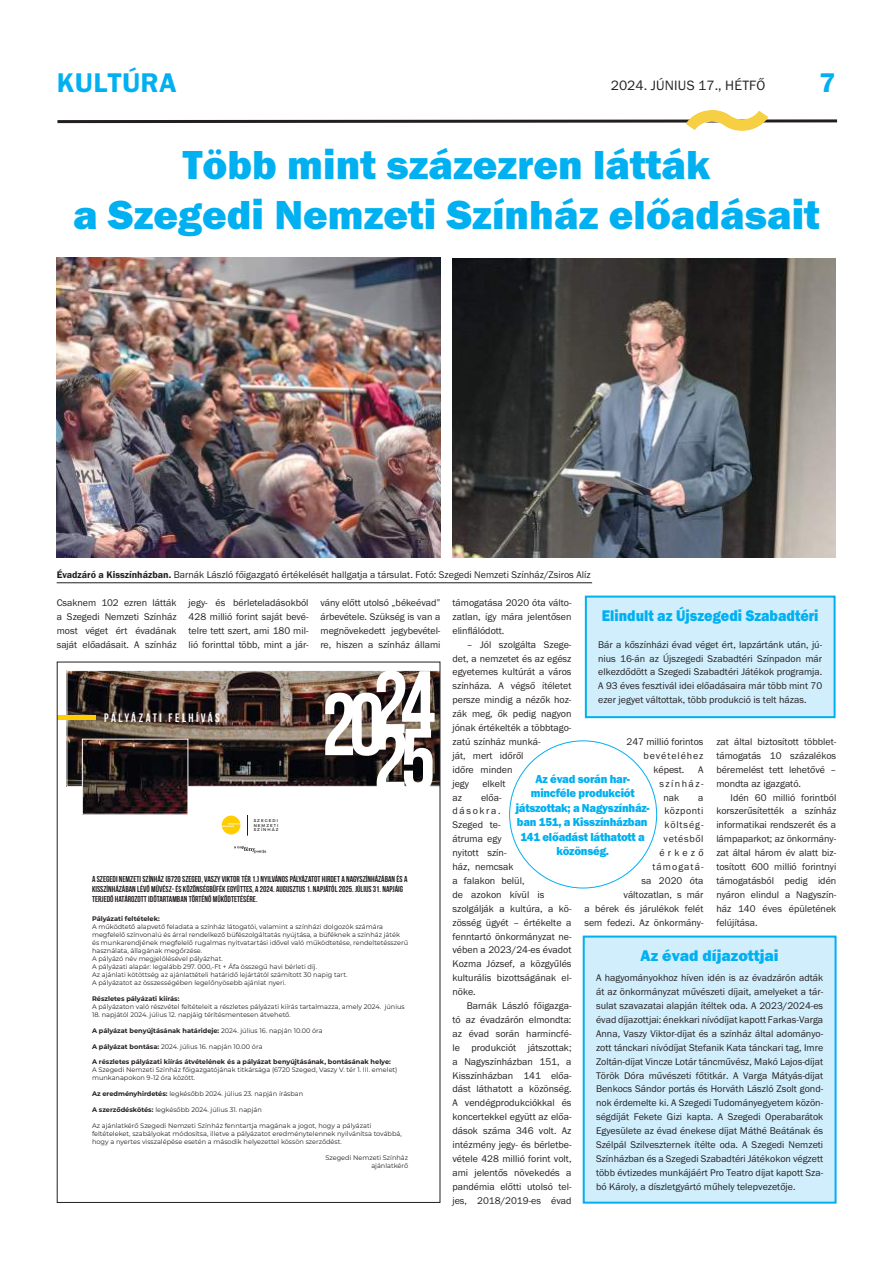
<style>
.page{position:relative;width:893px;height:1276px;background:#fff}
.page>*{position:absolute;margin:0;border:0;box-sizing:border-box;transform-origin:0 0}
.t1{font:700 88.2px "Bebas Neue";letter-spacing:-.08em;color:#fff}
.t2{font:42px/50.4px "Franklin Gothic Hea OT";color:#00b0f0;text-align:center}
.t3{font:28px "Franklin Gothic Dem OT";letter-spacing:.015em;color:#00b0f0}
.t4{font:16px "Franklin Gothic Hea OT";color:#00b0f0;scale:.9 1}
.t5{font:16px "Franklin Gothic Hea OT";color:#00b0f0}
.t6{font:14px "Franklin Gothic Reg OT";letter-spacing:.015em;color:#241f1f}
.t7{font:700 12.1px "Bebas Neue";letter-spacing:.205em;color:#fff}
.t8{font:12px/14.4px "Franklin Gothic Hea OT";letter-spacing:-.02em;color:#00b0f0;text-align:center;scale:.95 1}
.t9{font:10px/13.9px "Franklin Gothic Reg OT";color:#241f1f;text-align:justify}
.t10{font:10px "Franklin Gothic Reg OT";letter-spacing:.09em;color:#241f1f}
.t11{font:10px "Franklin Gothic Reg OT";letter-spacing:.145em;color:#241f1f}
.t12{font:700 8.5px/10.2px "Bebas Neue";color:#241f1f}
.t13{font:6.6px/7.9px "Montserrat";color:#241f1f}
.t14{font:700 6.6px "Montserrat";color:#241f1f}
.t15{font:4.1px/4.8px "Montserrat";color:#241f1f}
.s1{font-family:"Franklin Gothic Dem OT"}
.s2{font-weight:400}
.s3{font-weight:700}
</style>
<div class="page">
<svg style="left:57px;top:119px;width:781px;height:5px"></svg>
<img style="left:686px;top:111px;width:82px;height:20px">
<img style="left:84px;top:786px;width:102px;height:26px">
<div style="left:57px;top:714px;width:39px;height:5px;background:#ffcd00"></div>
<svg style="left:247px;top:815px;width:1px;height:20px"></svg>
<svg style="left:222px;top:815px;width:18px;height:19px"></svg>
<svg style="left:234px;top:846px;width:32px;height:7px"></svg>
<img style="left:66px;top:670px;width:375px;height:116px">
<img style="left:56px;top:257px;width:384px;height:300px">
<img style="left:452px;top:258px;width:383px;height:299px">
<div style="left:584px;top:936px;width:252px;height:266px;background:#d0eefc"></div>
<div style="left:583px;top:935px;width:254px;height:268px;border:2px solid #00b0f0"></div>
<div style="left:586px;top:596px;width:249px;height:121px;background:#d0eefc"></div>
<div style="left:585px;top:595px;width:251px;height:123px;border:2px solid #00b0f0"></div>
<hr style="left:57px;top:582px;width:535px;height:1px;background:#241f1f">
<h3 class="t3" style="left:57px;top:67px;width:121px">KULTÚRA</h3>
<h3 class="t6" style="left:611px;top:78px;width:156px">2024. JÚNIUS 17., HÉTFŐ</h3>
<h3 class="t3" style="left:819px;top:67px;width:18px">7</h3>
<h2 class="t2" style="left:73px;top:140px;width:748px">Több mint százezren látták<br>a Szegedi Nemzeti Színház előadásait</h2>
<p class="t9" style="left:57px;top:568px;width:535px"><span class="s1">Évadzáró a Kisszínházban.</span> Barnák László főigazgató értékelését hallgatja a társulat. Fotó: Szegedi Nemzeti Színház/Zsiros Alíz</p>
<p class="t9" style="left:57px;top:595px;width:121px">Csaknem 102 ezren látták a Szegedi Nemzeti Színház most véget ért évadának saját előadásait. A színház</p>
<p class="t9" style="left:189px;top:595px;width:121px">jegy- és bérleteladásokból 428 millió forint saját bevé&shy;telre tett szert, ami 180 mil&shy;lió forinttal több, mint a jár-</p>
<p class="t9" style="left:321px;top:595px;width:121px">vány előtt utolsó „békeévad” árbevétele. Szükség is van a megnövekedett jegybevétel&shy;re, hiszen a színház állami</p>
<p class="t9" style="left:452px;top:595px;width:121px">támogatása 2020 óta válto&shy;zatlan, így mára jelentősen elinflálódott.</p>
<h3 class="t4" style="left:602px;top:606px;width:242px">Elindult az Újszegedi Szabadtéri</h3>
<p class="t9" style="left:598px;top:637px;width:226px">Bár a kőszínházi évad véget ért, lapzártánk után, jú&shy;nius 16-án az Újszegedi Szabadtéri Színpadon már elkezdődött a Szegedi Szabadtéri Játékok programja.<br>A 93 éves fesztivál idei előadásaira már több mint 70 ezer jegyet váltottak, több produkció is telt házas.</p>
<p class="t9" style="left:452px;top:637px;width:121px;text-align:left;text-indent:14px">– Jól szolgálta Szege&shy;det, a nemzetet és az egész egyetemes kultúrát a város színháza. A végső ítéletet persze mindig a nézők hoz&shy;zák meg, ők pedig nagyon jónak értékelték a többtago&shy;zatú színház munká-<br>ját, mert időről<br>időre minden<br>jegy</p>
<h1 class="t1" style="left:322px;top:665px;width:115px">2024</h1>
<p class="t7" style="left:104px;top:710px;width:117px">PÁLYÁZATI FELHÍVÁS</p>
<h1 class="t1" style="left:373px;top:711px;width:64px">25</h1>
<p class="t9" style="left:626px;top:734px;width:78px">247 millió forintos</p>
<p class="t10" style="left:643px;top:749px;width:61px">bevételéhez</p>
<p class="t9" style="left:653px;top:762px;width:32px">képest.</p>
<p class="t9" style="left:698px;top:762px;width:7px">A</p>
<p class="t11" style="left:659px;top:777px;width:46px">színház-</p>
<p class="t9" style="left:663px;top:790px;width:17px">nak</p>
<p class="t9" style="left:716px;top:734px;width:121px">zat által biztosított többlet&shy;támogatás 10 százalékos béremelést tett lehetővé – mondta az igazgató.</p>
<p class="t9" style="left:716px;top:790px;width:121px;text-indent:14px">Idén 60 millió forintból korszerűsítették a színház informatikai rendszerét és a lámpaparkot; az önkormány&shy;zat által három év alatt biz&shy;tosított 600 millió forintnyi támogatásból pedig idén nyáron elindul a Nagyszín&shy;ház 140 éves épületének felújítása.</p>
<p class="t8" style="left:516px;top:771px;width:143px">Az évad során har&shy;mincféle produkciót játszottak; a Nagyszínház&shy;ban 151, a Kisszínházban<br>141 előadást láthatott a közönség.</p>
<p class="t9" style="left:482px;top:776px;width:25px">elkelt</p>
<p class="t9" style="left:452px;top:790px;width:121px;text-align:left;text-indent:29px">előa-<br>dásokra.<br>Szeged te-<br>átruma egy<br>nyitott szín-<br>ház, nemcsak<br>a falakon belül,<br>de azokon kívül is szolgálják a kultúra, a kö&shy;zösség ügyét – értékelte a fenntartó önkormányzat ne&shy;vében a 2023/24-es évadot<br>Kozma József, a közgyűlés kulturális bizottságának el&shy;nöke.</p>
<p class="t9" style="left:452px;top:998px;width:121px;text-indent:14px">Barnák László főigazga&shy;tó az évadzárón elmondta: az évad során harmincfé&shy;le produkciót játszottak; a Nagyszínházban 151, a Kisszínházban 141 előa&shy;dást láthatott a közönség.<br>A vendégprodukciókkal és koncertekkel együtt az előa&shy;dások száma 346 volt. Az intézmény jegy- és bérletbe&shy;vétele 428 millió forint volt, ami jelentős növekedés a pandémia előtti utolsó tel&shy;jes, 2018/2019-es évad</p>
<p class="t9" style="left:452px;top:790px;width:11px">az</p>
<p class="t9" style="left:584px;top:790px;width:121px;text-align:right">a<br>központi<br>költség-<br>vetésből<br>érkező<br>támogatá-<br>sa 2020 óta<br>változatlan, s már<br>a bérek és járulékok felét sem fedezi. Az önkormány-</p>
<p class="t15" style="left:254px;top:817px;width:26px">S Z E G E D I<br>N E M Z E T I<br>S Z Í N H Á Z</p>
<p class="t12" style="left:92px;top:873px;width:317px">A SZEGEDI NEMZETI SZÍNHÁZ (6720 SZEGED, VASZY VIKTOR TÉR 1.) NYILVÁNOS PÁLYÁZATOT HIRDET A NAGYSZÍNHÁZÁBAN ÉS A<br>KISSZÍNHÁZÁBAN LÉVŐ MŰVÉSZ- ÉS KÖZÖNSÉGBÜFÉK EGYÜTTES, A 2024. AUGUSZTUS 1. NAPJÁTÓL 2025. JÚLIUS 31. NAPJÁIG<br>TERJEDŐ HATÁROZOTT IDŐTARTAMBAN TÖRTÉNŐ MŰKÖDTETÉSÉRE.</p>
<p class="t14" style="left:92px;top:914px;width:69px">Pályázati feltételek:</p>
<p class="t13" style="left:92px;top:922px;width:318px">A működtető alapvető feladata a színház látogatói, valamint a színházi dolgozók számára megfelelő színvonalú és árral rendelkező büfészolgáltatás nyújtása, a büféknek a színház játék és munkarendjének megfelelő rugalmas nyitvatartási idővel való működtetése, rendeltetésszerű használata, állagának megőrzése.<br>A pályázó név megjelölésével pályázhat.<br>A pályázati alapár: legalább 297. 000,-Ft + Áfa összegű havi bérleti díj.<br>Az ajánlati kötöttség az ajánlattételi határidő lejártától számított 30 napig tart.<br>A pályázatot az összességében legelőnyösebb ajánlat nyeri.</p>
<p class="t14" style="left:92px;top:993px;width:89px">Részletes pályázati kiírás:</p>
<p class="t13" style="left:92px;top:1002px;width:314px">A pályázaton való részvétel feltételeit a részletes pályázati kiírás tartalmazza, amely 2024. június</p>
<p class="t13" style="left:92px;top:1009px;width:200px">18. napjától 2024. július 12. napjáig térítésmentesen átvehető.</p>
<p class="t14" style="left:92px;top:1025px;width:232px">A pályázat benyújtásának határideje: <span class="s2">2024. július 16. napján 10.00 óra</span></p>
<p class="t13" style="left:92px;top:1041px;width:172px"><span class="s3">A pályázat bontása:</span> 2024. július 16. napján 10.00 óra</p>
<p class="t14" style="left:92px;top:1057px;width:300px">A részletes pályázati kiírás átvételének és a pályázat benyújtásának, bontásának helye:</p>
<p class="t13" style="left:92px;top:1065px;width:307px">A Szegedi Nemzeti Színház főigazgatójának titkársága (6720 Szeged, Vaszy V. tér 1. III. emelet) munkanapokon 9-12 óra között.</p>
<p class="t13" style="left:92px;top:1089px;width:213px"><span class="s3">Az eredményhirdetés:</span> legkésőbb 2024. július 23. napján írásban</p>
<p class="t13" style="left:92px;top:1105px;width:171px"><span class="s3">A szerződéskötés:</span> legkésőbb 2024. július 31. napján</p>
<p class="t13" style="left:92px;top:1121px;width:311px">Az ajánlatkérő Szegedi Nemzeti Színház fenntartja magának a jogot, hogy a pályázati feltételeket, szabályokat módosítsa, illetve a pályázatot eredménytelennek nyilvánítsa továbbá, hogy a nyertes visszalépése esetén a második helyezettel kössön szerződést.</p>
<p class="t13" style="left:325px;top:1152px;width:84px;text-align:right">Szegedi Nemzeti Színház ajánlatkérő</p>
<h3 class="t5" style="left:641px;top:946px;width:140px">Az évad díjazottjai</h3>
<p class="t9" style="left:596px;top:970px;width:229px">A hagyományokhoz híven idén is az évadzárón adták át az önkormányzat művészeti díjait, amelyeket a tár&shy;sulat szavazatai alapján ítéltek oda. A 2023/2024-es évad díjazottjai: énekkari nívódíjat kapott Farkas-Varga Anna, Vaszy Viktor-díjat és a színház által adományo&shy;zott tánckari nívódíjat Stefanik Kata tánckari tag, Imre Zoltán-díjat Vincze Lotár táncművész, Makó Lajos-díjat Török Dóra művészeti főtitkár. A Varga Mátyás-díjat Benkocs Sándor portás és Horváth László Zsolt gond&shy;nok érdemelte ki. A Szegedi Tudományegyetem közön&shy;ségdíját Fekete Gizi kapta. A Szegedi Operabarátok Egyesülete az évad énekese díjat Máthé Beátának és Szélpál Szilveszternek ítélte oda. A Szegedi Nemzeti Színházban és a Szegedi Szabadtéri Játékokon végzett több évtizedes munkájáért Pro Teatro díjat kapott Sza&shy;bó Károly, a díszletgyártó műhely telepvezetője.</p>
</div>
